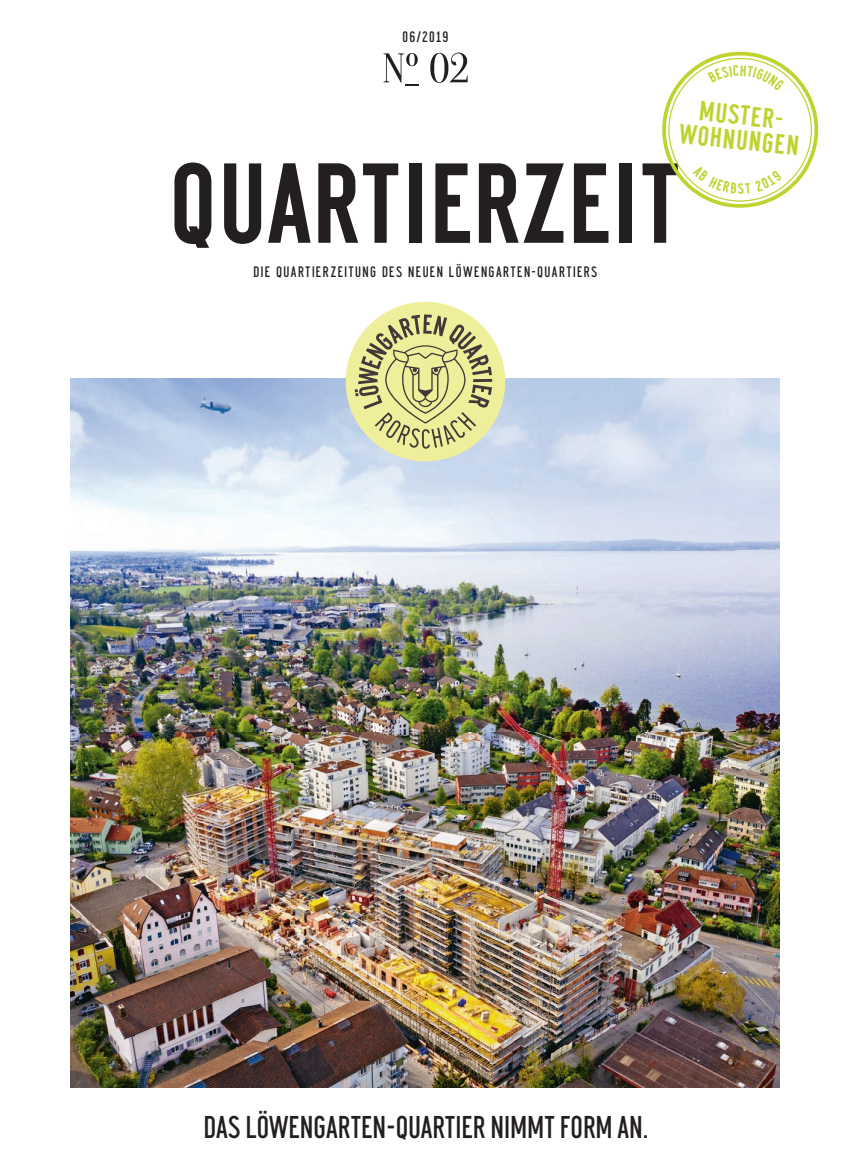
<style>
.page{position:relative;width:851px;height:1170px;background:#fff}
.page>*{position:absolute;margin:0;border:0;box-sizing:border-box;transform-origin:0 0}
.t1{font:700 112.5px "Noga";letter-spacing:.01em;color:#231f20}
.t2{font:500 31.25px "Noga";color:#231f20}
.t3{font:700 27.5px/25px "Noga";color:#bed32d;text-align:center}
.t4{font:500 15px "Noga";letter-spacing:.085em;color:#231f20}
</style>
<div class="page">
<img style="left:71px;top:378px;width:708px;height:709px">
<svg style="left:383px;top:53px;width:35px;height:33px"></svg>
<svg style="left:430px;top:53px;width:37px;height:30px"></svg>
<svg style="left:345px;top:302px;width:160px;height:159px;background:#d3d3a0"></svg>
<svg style="left:662px;top:51px;width:157px;height:157px"></svg>
<p class="t4" style="left:402px;top:28px;width:48px">06/2019</p>
<h3 class="t3" style="left:683px;top:96px;width:122px;rotate:6deg">MUSTER-<br>WOHNUNGEN</h3>
<h1 class="t1" style="left:169px;top:140px;width:514px">QUARTIERZEIT</h1>
<p class="t4" style="left:253px;top:263px;width:345px">DIE QUARTIERZEITUNG DES NEUEN LÖWENGARTEN-QUARTIERS</p>
<h2 class="t2" style="left:204px;top:1109px;width:446px">DAS LÖWENGARTEN-QUARTIER NIMMT FORM AN.</h2>
</div>
